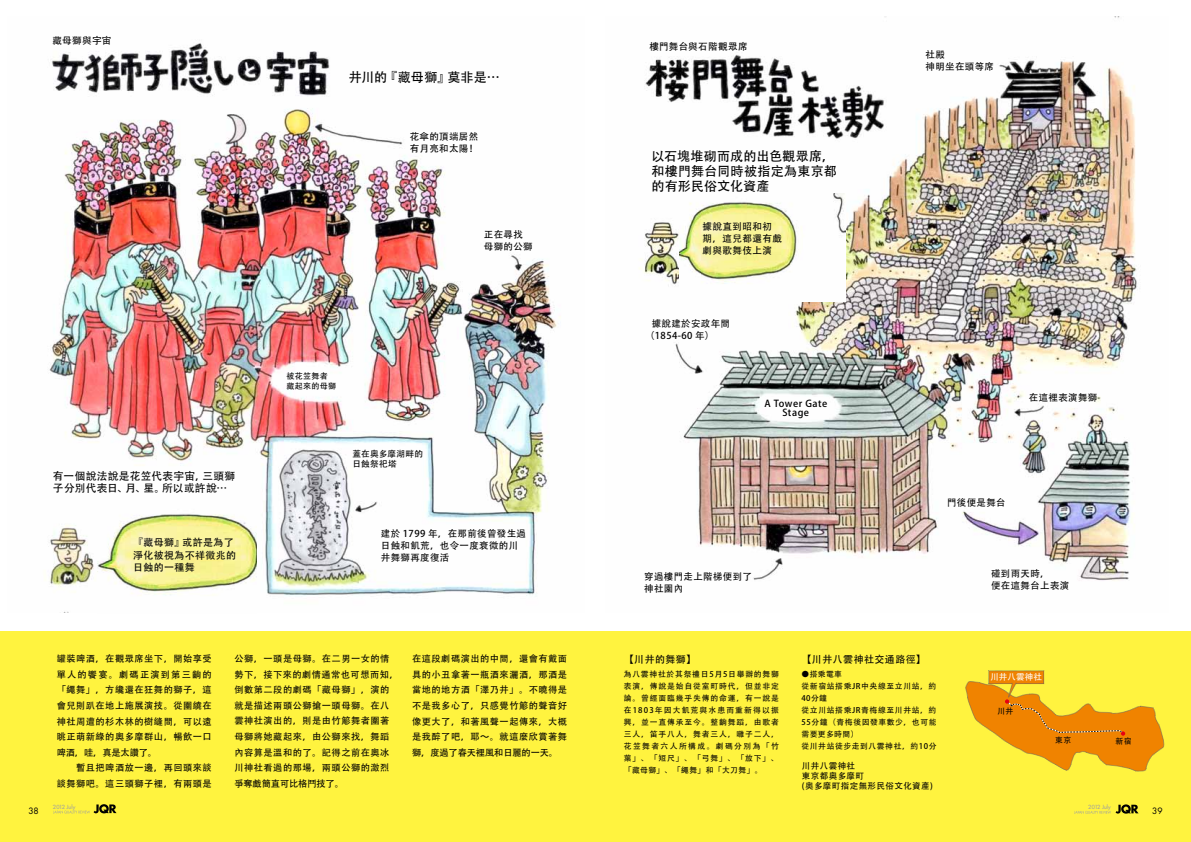
<style>
.page{position:relative;width:1191px;height:842px;background:#fff}
.page>*{position:absolute;margin:0;border:0;box-sizing:border-box;transform-origin:0 0}
.t1{font:13px/14.8px "Adobe Heiti Std";letter-spacing:.015em;color:#000}
.t2{font:10.7px/12.2px "Adobe Heiti Std";letter-spacing:.025em;color:#000}
.t3{font:9.9px/12.7px "Adobe Heiti Std";letter-spacing:.04em;color:#000}
.t4{font:9.6px/12.2px "Adobe Heiti Std";letter-spacing:.04em;color:#000;text-align:center}
.t5{font:9.4px/12px "Adobe Heiti Std";letter-spacing:.04em;color:#000}
.t6{font:9.2px/15.6px "Adobe Heiti Std";letter-spacing:.055em;color:#000}
.t7{font:8.6px/9.8px "Adobe Heiti Std";letter-spacing:.03em;color:#000}
.t8{font:8.5px/9.9px "Adobe Heiti Std";letter-spacing:.05em;color:#000}
.t9{font:8.5px "Adobe Heiti Std";letter-spacing:.01em;color:#fff}
.t10{font:8.5px "Futura Std";color:#000}
.t11{font:8px/10.2px "Adobe Heiti Std";letter-spacing:.04em;color:#000}
.t12{font:7.8px/12px "Adobe Heiti Std";letter-spacing:.08em;color:#000}
.t13{font:5.5px "Futura";color:#9fa0a0}
</style>
<div class="page">
<div style="left:0;top:631px;width:1191px;height:211px;background:#fff33f"></div>
<img style="left:49px;top:43px;width:511px;height:570px">
<img style="left:639px;top:17px;width:498px;height:564px">
<img style="left:98px;top:505px;width:159px;height:108px">
<img style="left:679px;top:193px;width:166px;height:109px">
<svg style="left:1074px;top:804px;width:64px;height:10px"></svg>
<svg style="left:53px;top:804px;width:63px;height:9px"></svg>
<svg style="left:965px;top:670px;width:200px;height:102px"></svg>
<p class="t4" style="left:52px;top:34px;width:61px">藏母獅與宇宙</p>
<p class="t2" style="left:53px;top:470px;width:184px">有一個說法說是花笠代表宇宙，三頭獅子分別代表日、月、星。所以或許說…</p>
<p class="t3" style="left:133px;top:536px;width:105px">『藏母獅』或許是為了淨化被視為不祥徵兆的日蝕的一種舞</p>
<h1 class="t1" style="left:349px;top:70px;width:153px">井川的『藏母獅』莫非是…</h1>
<p class="t5" style="left:410px;top:131px;width:70px">花傘的頂端居然有月亮和太陽！</p>
<p class="t5" style="left:484px;top:229px;width:50px">正在尋找母獅的公獅</p>
<p class="t11" style="left:286px;top:371px;width:51px">被花笠舞者藏起來的母獅</p>
<p class="t7" style="left:352px;top:449px;width:72px">蓋在奧多摩湖畔的日蝕祭祀塔</p>
<p class="t5" style="left:381px;top:528px;width:147px">建於 1799 年，在那前後曾發生過日蝕和飢荒，也令一度衰微的川井舞獅再度復活</p>
<p class="t4" style="left:649px;top:40px;width:100px">樓門舞台與石階觀眾席</p>
<h1 class="t1" style="left:651px;top:149px;width:187px">以石塊堆砌而成的出色觀眾席，和樓門舞台同時被指定為東京都的有形民俗文化資產</h1>
<p class="t4" style="left:702px;top:220px;width:81px;text-align:left">據說直到昭和初期，這兒都還有戲劇與歌舞伎上演</p>
<p class="t5" style="left:645px;top:318px;width:86px">　據說建於安政年間（1854-60 年）</p>
<p class="t4" style="left:764px;top:400px;width:64px;line-height:8.5px">A Tower Gate<br>Stage</p>
<p class="t5" style="left:644px;top:571px;width:109px">穿過樓門走上階梯便到了神社園內</p>
<p class="t5" style="left:925px;top:49px;width:70px">社殿<br>神明坐在頭等席</p>
<p class="t5" style="left:1029px;top:392px;width:70px">在這裡表演舞獅</p>
<p class="t5" style="left:947px;top:496px;width:60px">門後便是舞台</p>
<p class="t5" style="left:991px;top:567px;width:80px">碰到雨天時，<br>便在這舞台上表演</p>
<p class="t6" style="left:57px;top:651px;width:157px">罐裝啤酒，在觀眾席坐下，開始享受單人的饗宴。劇碼正演到第三齣的「繩舞」，方纔還在狂舞的獅子，這會兒則趴在地上施展演技。從圍繞在神社周遭的杉木林的樹縫間，可以遠眺正萌新綠的奧多摩群山，暢飲一口啤酒，哇，真是太讚了。<br>　　暫且把啤酒放一邊，再回頭來談談舞獅吧。這三頭獅子裡，有兩頭是</p>
<p class="t6" style="left:234px;top:651px;width:166px">公獅，一頭是母獅。在二男一女的情勢下，接下來的劇情通常也可想而知，倒數第二段的劇碼「藏母獅」，演的就是描述兩頭公獅搶一頭母獅。在八雲神社演出的，則是由竹簓舞者圍著母獅將她藏起來，由公獅來找，舞蹈內容算是溫和的了。記得之前在奧冰川神社看過的那場，兩頭公獅的激烈爭奪戲簡直可比格鬥技了。</p>
<p class="t6" style="left:412px;top:651px;width:157px;text-align:justify">在這段劇碼演出的中間，還會有戴面具的小丑拿著一瓶酒來灑酒，那酒是當地的地方酒「澤乃井」。不曉得是不是我多心了，只感覺竹簓的聲音好像更大了，和著風聲一起傳來，大概是我醉了吧，耶～。就這麼欣賞著舞獅，度過了春天裡風和日麗的一天。</p>
<p class="t3" style="left:624px;top:653px;width:74px">【川井的舞獅】</p>
<p class="t12" style="left:624px;top:668px;width:156px;text-align:justify">為八雲神社於其祭禮日5月5日舉辦的舞獅表演，傳說是始自從室町時代，但並非定論。曾經面臨幾乎失傳的命運，有一說是在1803年因大飢荒與水患而重新得以振興，並一直傳承至今。整齣舞蹈，由歌者三人，笛手八人，舞者三人，囃子二人，花笠舞者六人所構成。劇碼分別為「竹葉」、「短尺」、「弓舞」、「放下」、「藏母獅」、「繩舞」和「大刀舞」。</p>
<p class="t3" style="left:801px;top:653px;width:126px">【川井八雲神社交通路徑】</p>
<p class="t12" style="left:801px;top:668px;width:136px">●搭乘電車<br>從新宿站搭乘JR中央線至立川站，約<br>40分鐘<br>從立川站搭乘JR青梅線至川井站，約<br>55分鐘（青梅後因發車數少，也可能需要更多時間）<br>從川井站徒步走到八雲神社，約10分</p>
<p class="t8" style="left:802px;top:761px;width:141px">川井八雲神社<br>東京都奧多摩町<br>(奥多摩町指定無形民俗文化資產)　</p>
<p class="t9" style="left:990px;top:672px;width:53px">川井八雲神社</p>
<p class="t12" style="left:997px;top:705px;width:17px">川井</p>
<p class="t12" style="left:1055px;top:735px;width:17px">東京</p>
<p class="t12" style="left:1115px;top:735px;width:17px">新宿</p>
<p class="t13" style="left:53px;top:803px;width:24px">2012 July</p>
<p class="t13" style="left:1088px;top:803px;width:24px">2012 July</p>
<p class="t10" style="left:28px;top:805px;width:12px">38</p>
<p class="t10" style="left:1152px;top:805px;width:12px">39</p>
</div>
